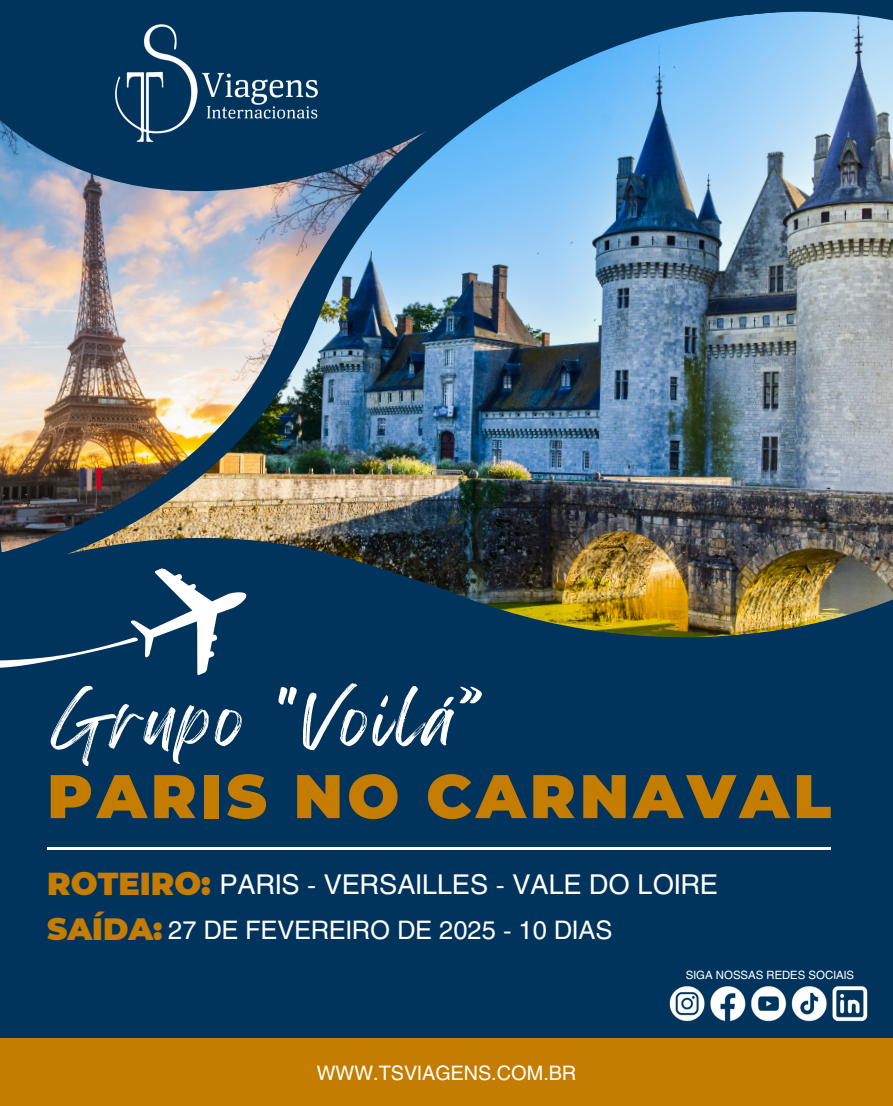
<style>
.page{position:relative;width:893px;height:1106px;background:#fff}
.page>*{position:absolute;margin:0;border:0;box-sizing:border-box;transform-origin:0 0}
.t1{font:63px "Feeling Passionate";letter-spacing:.07em;color:#fff}
.t2{font:900 61.43px "Montserrat";letter-spacing:.07em;color:#c47c01}
.t3{font:900 31.65px "Montserrat";color:#c47c01}
.t4{font:900 30.75px "Montserrat";color:#c47c01}
.t5{font:27px "Helios";color:#fff}
.t6{font:25.2px "Helios";color:#fff}
.t7{font:19.73px "Helios";color:#fff}
.t8{font:11.32px "Helios";color:#fff}
</style>
<div class="page">
<div style="left:0;top:0;width:893px;height:1105px;background:#00345c"></div>
<img style="left:0;top:120px;width:67px;height:432px">
<img style="left:67px;top:11px;width:826px;height:627px">
<img style="left:111px;top:25px;width:212px;height:119px">
<div style="left:0;top:1037px;width:893px;height:68px;background:#c47c01"></div>
<hr style="left:47px;top:847px;width:784px;height:3px;background:#fff">
<img style="left:669px;top:986px;width:199px;height:36px">
<svg style="left:0;top:564px;width:249px;height:111px"></svg>
<p class="t1" style="left:51px;top:668px;width:434px">Grupo "Voilá”</p>
<h2 class="t2" style="left:47px;top:758px;width:785px">PARIS NO CARNAVAL</h2>
<h3 class="t3" style="left:47px;top:864px;width:165px">ROTEIRO:</h3>
<h4 class="t5" style="left:220px;top:866px;width:500px">PARIS - VERSAILLES - VALE DO LOIRE</h4>
<h1 class="t4" style="left:47px;top:910px;width:117px">SAÍDA:</h1>
<h3 class="t6" style="left:168px;top:914px;width:445px">27 DE FEVEREIRO DE 2025 - 10 DIAS</h3>
<h4 class="t7" style="left:317px;top:1060px;width:261px">WWW.TSVIAGENS.COM.BR</h4>
<p class="t8" style="left:686px;top:967px;width:170px">SIGA NOSSAS REDES SOCIAIS</p>
</div>
